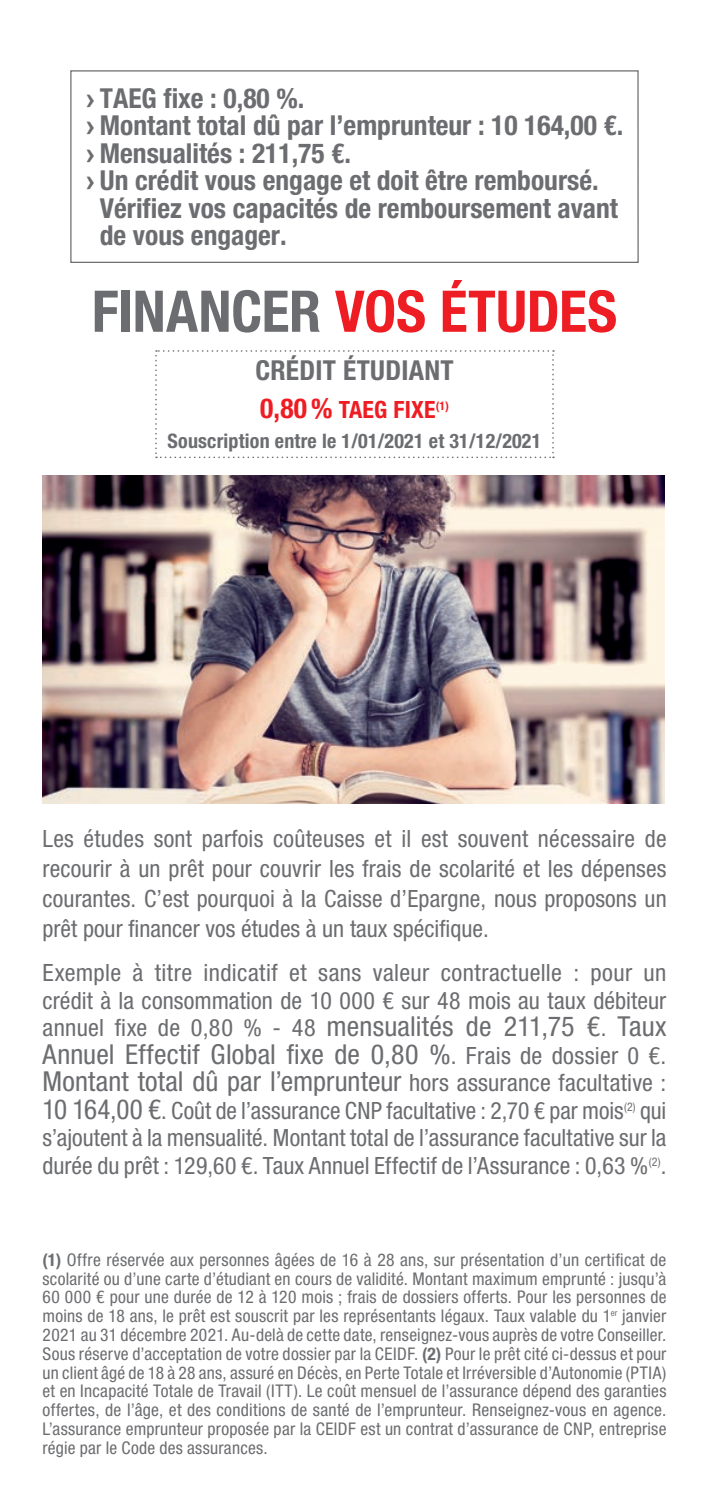
<style>
.page{position:relative;width:709px;height:1489px;background:#fff}
.page>*{position:absolute;margin:0;border:0;box-sizing:border-box;transform-origin:0 0}
.t1{font:700 condensed 57.5px "Helvetica Neue LT Pro";letter-spacing:-.005em;color:#ee1d23}
.body{font:700 condensed 27.5px "Helvetica Neue LT Pro";color:#6c6d70}
.t2{font:condensed 27.5px/27.5px "Helvetica Neue LT Pro";letter-spacing:.005em;color:#6c6d70;text-align:justify}
.t3{font:condensed 23.75px/27.5px "Helvetica Neue LT Pro";letter-spacing:.005em;color:#6c6d70;text-align:justify}
.body-2{font:700 condensed 23.75px "Helvetica Neue LT Pro";letter-spacing:.01em;color:#ee1d23}
.body-3{font:700 condensed 20px "Helvetica Neue LT Pro";letter-spacing:.01em;color:#6c6d70}
.t4{font:condensed 17.5px/18.8px "Helvetica Neue LT Pro";letter-spacing:.015em;color:#6c6d70;text-align:justify}
.s1{font-family:"Arial";font-stretch:normal}
.s2{color:#6c6d70}
.s3{font-size:27.5px}
.s4{font-size:23.75px}
.s5{font-weight:700}
</style>
<div class="page">
<div style="left:70px;top:70px;width:568px;height:193px;border:1px solid #6c6d70"></div>
<img style="left:43px;top:475px;width:621px;height:328px">
<svg style="left:155px;top:350px;width:399px;height:108px"></svg>
<hr style="left:708px;top:0;width:1px;height:1488px;background:#f6895b">
<hr style="left:708px;top:206px;width:1px;height:818px;background:#fff">
<hr style="left:708px;top:1022px;width:1px;height:195px;background:#fff">
<p class="body" style="left:86px;top:82px;width:220px"><span class="s1">›</span> TAEG fixe : 0,80 %.</p>
<p class="body" style="left:86px;top:109px;width:539px"><span class="s1">›</span> Montant total dû par l’emprunteur : 10 164,00 €.</p>
<p class="body" style="left:86px;top:137px;width:267px"><span class="s1">›</span> Mensualités : 211,75 €.</p>
<p class="body" style="left:86px;top:164px;width:514px"><span class="s1">›</span> Un crédit vous engage et doit être remboursé.</p>
<p class="body" style="left:100px;top:192px;width:519px">Vérifiez vos capacités de remboursement avant</p>
<p class="body" style="left:100px;top:219px;width:188px">de vous engager.</p>
<p class="t1" style="left:92px;top:277px;width:527px"><span class="s2">FINANCER</span> VOS ÉTUDES</p>
<p class="body" style="left:255px;top:354px;width:200px">CRÉDIT ÉTUDIANT</p>
<p class="body-2" style="left:260px;top:395px;width:190px"><span class="s3">0,80%</span> TAEG FIXE<sup>(1)</sup></p>
<p class="body-3" style="left:168px;top:428px;width:375px">Souscription entre le 1/01/2021 et 31/12/2021</p>
<p class="t3" style="left:43px;top:822px;width:625px;line-height:30px">Les études sont parfois coûteuses et il est souvent nécessaire de recourir à un prêt pour couvrir les frais de scolarité et les dépenses courantes. C’est pourquoi à la Caisse d’Epargne, nous proposons un prêt pour financer vos études à un taux spécifique.</p>
<p class="t3" style="left:43px;top:958px;width:625px">Exemple à titre indicatif et sans valeur contractuelle : pour un crédit à la consommation de 10 000 € sur 48 mois au taux débiteur</p>
<p class="t2" style="left:43px;top:1012px;width:625px"><span class="s4">annuel fixe de 0,80 % - 48</span> mensualités de 211,75 €<span class="s4">.</span> Taux Annuel Effectif Global fixe de 0,80 %<span class="s4">. Frais de dossier 0 €.<br></span>Montant total dû par l’emprunteur <span class="s4">hors assurance facultative :</span></p>
<p class="t3" style="left:43px;top:1096px;width:625px"><span class="s3">10 164,00 €</span>. Coût de l’assurance CNP facultative : 2,70 € par mois<sup>(2)</sup> qui s’ajoutent à la mensualité. Montant total de l’assurance facultative sur la durée du prêt : 129,60 €. Taux Annuel Effectif de l’Assurance : 0,63 %<sup>(2)</sup>.</p>
<p class="t4" style="left:43px;top:1250px;width:625px"><span class="s5">(1)</span> Offre réservée aux personnes âgées de 16 à 28 ans, sur présentation d’un certificat de scolarité ou d’une carte d’étudiant en cours de validité. Montant maximum emprunté : jusqu’à 60 000 € pour une durée de 12 à 120 mois ; frais de dossiers offerts. Pour les personnes de moins de 18 ans, le prêt est souscrit par les représentants légaux. Taux valable du 1<sup>er</sup> janvier 2021 au 31 décembre 2021. Au-delà de cette date, renseignez-vous auprès de votre Conseiller.<br>Sous réserve d’acceptation de votre dossier par la CEIDF. <span class="s5">(2)</span> Pour le prêt cité ci-dessus et pour un client âgé de 18 à 28 ans, assuré en Décès, en Perte Totale et Irréversible d’Autonomie (PTIA) et en Incapacité Totale de Travail (ITT). Le coût mensuel de l’assurance dépend des garanties offertes, de l’âge, et des conditions de santé de l’emprunteur. Renseignez-vous en agence.<br>L’assurance emprunteur proposée par la CEIDF est un contrat d’assurance de CNP, entreprise régie par le Code des assurances.</p>
</div>
